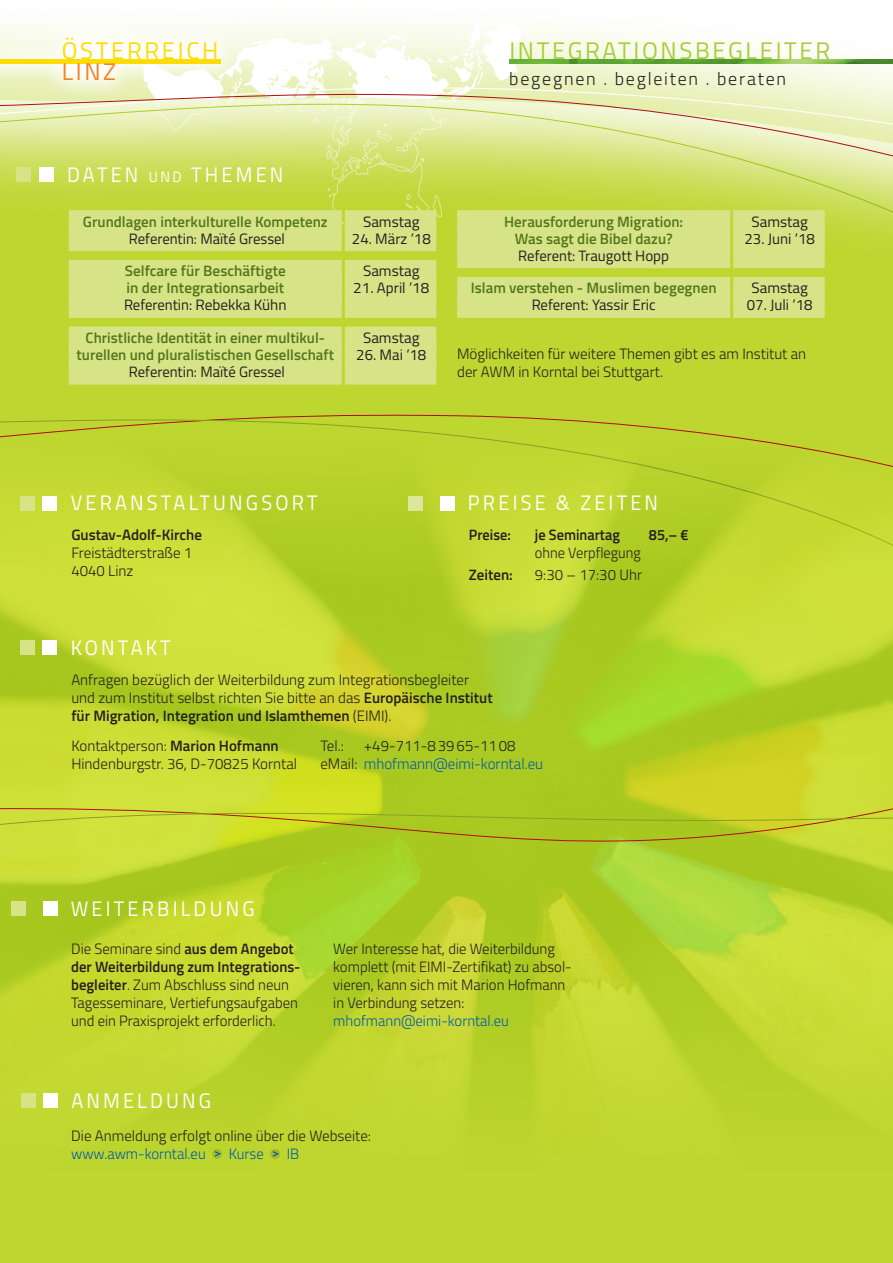
<style>
.page{position:relative;width:893px;height:1263px;background:#bed630}
.page>*{position:absolute;margin:0;border:0;box-sizing:border-box;transform-origin:0 0}
.t1{font:24px "Titillium";letter-spacing:.11em;color:#a6ce39}
.t2{font:24px "Titillium";letter-spacing:.11em;color:#ffdc01}
.t3{font:24px "Titillium";color:#f58220}
.t4{font:21px "Titillium";letter-spacing:.16em;color:#fff;scale:.95 1}
.t5{font:300 18px "Titillium";letter-spacing:.1em;color:#231f20}
.t6{font:300 15px/18px "Titillium";color:#231f20}
.t7{font:600 15px "Titillium";color:#53771d}
.t8{font:15px "Titillium";color:#231f20}
.t9{font:300 15px "Titillium";color:#015aaa}
.t10{font:600 15px "Titillium";color:#231f20}
.t11{font:600 15px "Titillium";color:#231f20;scale:.96 1}
.t12{font:300 15px "Titillium";color:#231f20;scale:.96 1}
.s1{font-size:15px}
.s2{font-weight:600}
.s3{color:#231f20}
</style>
<div class="page">
<svg style="left:0;top:175px;width:893px;height:63px"></svg>
<svg style="left:0;top:0;width:893px;height:175px;background:#ebf1c3"></svg>
<svg style="left:0;top:414px;width:713px;height:20px"></svg>
<img style="left:0;top:434px;width:893px;height:725px">
<svg style="left:0;top:673px;width:893px;height:122px"></svg>
<svg style="left:0;top:795px;width:893px;height:152px"></svg>
<img style="left:509px;top:59px;width:384px;height:5px">
<svg style="left:0;top:16px;width:238px;height:81px;background:#f7fae9"></svg>
<div style="left:0;top:59px;width:221px;height:5px;background:#ffdc01"></div>
<div style="left:11px;top:901px;width:15px;height:15px;background:#d7e387"></div>
<div style="left:43px;top:901px;width:14px;height:15px;background:#fff"></div>
<div style="left:212px;top:1149px;width:10px;height:10px;background:#a3bb29;border-radius:50%"></div>
<svg style="left:215px;top:1151px;width:6px;height:6px"></svg>
<div style="left:270px;top:1149px;width:10px;height:10px;background:#a3bb29;border-radius:50%"></div>
<svg style="left:273px;top:1151px;width:6px;height:6px"></svg>
<div style="left:21px;top:1093px;width:14px;height:14px;background:#d7e387"></div>
<div style="left:43px;top:1093px;width:15px;height:14px;background:#fff"></div>
<div style="left:457px;top:277px;width:273px;height:24px;background:#d7e387"></div>
<div style="left:733px;top:277px;width:92px;height:24px;background:#d7e387"></div>
<div style="left:457px;top:294px;width:273px;height:24px;background:#d7e387"></div>
<div style="left:733px;top:294px;width:92px;height:24px;background:#d7e387"></div>
<div style="left:17px;top:167px;width:14px;height:15px;background:#d7e387"></div>
<div style="left:39px;top:167px;width:15px;height:15px;background:#fff"></div>
<div style="left:20px;top:640px;width:15px;height:15px;background:#d7e387"></div>
<div style="left:43px;top:640px;width:14px;height:15px;background:#fff"></div>
<div style="left:20px;top:496px;width:15px;height:14px;background:#d7e387"></div>
<div style="left:43px;top:496px;width:14px;height:14px;background:#fff"></div>
<div style="left:408px;top:496px;width:15px;height:14px;background:#dce798"></div>
<div style="left:440px;top:496px;width:14px;height:14px;background:#fff"></div>
<div style="left:69px;top:260px;width:273px;height:24px;background:#d7e387"></div>
<div style="left:345px;top:260px;width:91px;height:24px;background:#d7e387"></div>
<div style="left:69px;top:277px;width:273px;height:24px;background:#d7e387"></div>
<div style="left:345px;top:277px;width:91px;height:24px;background:#d7e387"></div>
<div style="left:69px;top:294px;width:273px;height:24px;background:#d7e387"></div>
<div style="left:345px;top:294px;width:91px;height:24px;background:#d7e387"></div>
<div style="left:457px;top:210px;width:273px;height:24px;background:#d7e387"></div>
<div style="left:733px;top:210px;width:92px;height:24px;background:#d7e387"></div>
<div style="left:457px;top:227px;width:273px;height:24px;background:#d7e387"></div>
<div style="left:733px;top:227px;width:92px;height:24px;background:#d7e387"></div>
<div style="left:457px;top:244px;width:273px;height:24px;background:#d7e387"></div>
<div style="left:733px;top:244px;width:92px;height:24px;background:#d7e387"></div>
<div style="left:69px;top:210px;width:273px;height:24px;background:#d7e387"></div>
<div style="left:345px;top:210px;width:91px;height:24px;background:#d7e387"></div>
<div style="left:69px;top:227px;width:273px;height:24px;background:#d7e387"></div>
<div style="left:345px;top:227px;width:91px;height:24px;background:#d7e387"></div>
<div style="left:69px;top:327px;width:273px;height:24px;background:#d7e387"></div>
<div style="left:345px;top:327px;width:91px;height:24px;background:#d7e387"></div>
<div style="left:69px;top:344px;width:273px;height:24px;background:#d7e387"></div>
<div style="left:345px;top:344px;width:91px;height:24px;background:#d7e387"></div>
<div style="left:69px;top:361px;width:273px;height:24px;background:#d7e387"></div>
<div style="left:345px;top:361px;width:91px;height:24px;background:#d7e387"></div>
<h1 class="t2" style="left:62px;top:38px;width:158px">ÖSTERREICH</h1>
<h1 class="t3" style="left:62px;top:58px;width:56px">LINZ</h1>
<h1 class="t1" style="left:509px;top:38px;width:322px">INTEGRATIONSBEGLEITER</h1>
<p class="t5" style="left:509px;top:72px;width:278px">begegnen . begleiten . beraten</p>
<h2 class="t4" style="left:67px;top:163px;width:229px">DATEN <span class="s1">UND</span> THEMEN</h2>
<p class="t7" style="left:83px;top:216px;width:246px">Grundlagen interkulturelle Kompetenz</p>
<p class="t8" style="left:363px;top:213px;width:58px">Samstag</p>
<p class="t8" style="left:129px;top:230px;width:158px">Referentin: Maïté Gressel</p>
<p class="t8" style="left:352px;top:230px;width:80px">24. März ’18</p>
<p class="t7" style="left:125px;top:266px;width:163px">Selfcare für Beschäftigte</p>
<p class="t8" style="left:363px;top:263px;width:58px">Samstag</p>
<p class="t7" style="left:126px;top:283px;width:159px">in der Integrationsarbeit</p>
<p class="t8" style="left:353px;top:280px;width:78px">21. April ’18</p>
<p class="t8" style="left:124px;top:297px;width:164px">Referentin: Rebekka Kühn</p>
<p class="t7" style="left:86px;top:332px;width:241px">Christliche Identität in einer multikul-</p>
<p class="t8" style="left:363px;top:330px;width:58px">Samstag</p>
<p class="t7" style="left:77px;top:349px;width:259px">turellen und pluralistischen Gesellschaft</p>
<p class="t8" style="left:356px;top:347px;width:72px">26. Mai ’18</p>
<p class="t8" style="left:129px;top:364px;width:158px">Referentin: Maïté Gressel</p>
<p class="t7" style="left:504px;top:216px;width:180px">Herausforderung Migration:</p>
<p class="t8" style="left:751px;top:213px;width:58px">Samstag</p>
<p class="t7" style="left:515px;top:233px;width:159px">Was sagt die Bibel dazu?</p>
<p class="t8" style="left:744px;top:230px;width:72px">23. Juni ’18</p>
<p class="t8" style="left:518px;top:247px;width:152px">Referent: Traugott Hopp</p>
<p class="t7" style="left:471px;top:283px;width:247px">Islam verstehen - Muslimen begegnen</p>
<p class="t8" style="left:751px;top:280px;width:58px">Samstag</p>
<p class="t8" style="left:532px;top:297px;width:125px">Referent: Yassir Eric</p>
<p class="t8" style="left:747px;top:297px;width:67px">07. Juli ’18</p>
<p class="t6" style="left:457px;top:346px;width:351px">Möglichkeiten für weitere Themen gibt es am Institut an der AWM in Korntal bei Stuttgart.</p>
<h2 class="t4" style="left:71px;top:491px;width:261px">VERANSTALTUNGSORT</h2>
<h2 class="t4" style="left:468px;top:491px;width:202px">PREISE &amp; ZEITEN</h2>
<p class="t10" style="left:71px;top:529px;width:132px">Gustav-Adolf-Kirche</p>
<p class="t6" style="left:71px;top:545px;width:122px">Freistädterstraße 1<br>4040 Linz</p>
<h2 class="t4" style="left:71px;top:636px;width:107px">KONTAKT</h2>
<p class="t11" style="left:469px;top:529px;width:45px">Preise:</p>
<p class="t11" style="left:535px;top:529px;width:90px">je Seminartag</p>
<p class="t11" style="left:649px;top:529px;width:43px">85,– €</p>
<p class="t12" style="left:535px;top:547px;width:112px">ohne Verpflegung</p>
<p class="t10" style="left:469px;top:569px;width:45px">Zeiten:</p>
<p class="t6" style="left:535px;top:567px;width:109px">9:30 – 17:30 Uhr</p>
<p class="t6" style="left:71px;top:672px;width:423px">Anfragen bezüglich der Weiter bildung zum Integrationsbegleiter und zum Institut selbst richten Sie bitte an das <span class="s2">Europäische Institut für Migra tion, Integration und Islamthemen</span> (EIMI).</p>
<p class="t6" style="left:71px;top:738px;width:209px">Kontaktperson: <span class="s2">Marion Hofmann</span></p>
<p class="t6" style="left:320px;top:738px;width:25px">Tel.:</p>
<p class="t6" style="left:364px;top:738px;width:153px">+49-711-8 39 65-11 08</p>
<p class="t6" style="left:71px;top:756px;width:227px">Hindenburgstr. 36, D-70825 Korntal</p>
<p class="t9" style="left:320px;top:758px;width:224px"><span class="s3">eMail:</span> mhofmann@eimi-korntal.eu</p>
<h2 class="t4" style="left:71px;top:897px;width:195px">WEITERBILDUNG</h2>
<p class="t6" style="left:71px;top:941px;width:231px">Die Seminare sind <span class="s2">aus dem Angebot der Weiterbildung zum Integrations&shy;begleiter</span>. Zum Abschluss sind neun Tagesseminare, Vertiefungsaufgaben und ein Praxisprojekt erforderlich.</p>
<p class="t6" style="left:333px;top:941px;width:240px">Wer Interesse hat, die Weiterbildung komplett (mit EIMI-Zertifikat) zu absol&shy;vieren, kann sich mit Marion Hofmann in Verbindung setzen:</p>
<p class="t9" style="left:333px;top:1014px;width:177px">mhofmann@eimi-korntal.eu</p>
<h2 class="t4" style="left:71px;top:1089px;width:149px">ANMELDUNG</h2>
<p class="t6" style="left:71px;top:1128px;width:301px">Die Anmeldung erfolgt online über die Webseite:</p>
<p class="t9" style="left:71px;top:1148px;width:136px">www.awm-korntal.eu</p>
<p class="t9" style="left:229px;top:1148px;width:37px">Kurse</p>
<p class="t9" style="left:287px;top:1148px;width:14px">IB</p>
</div>
